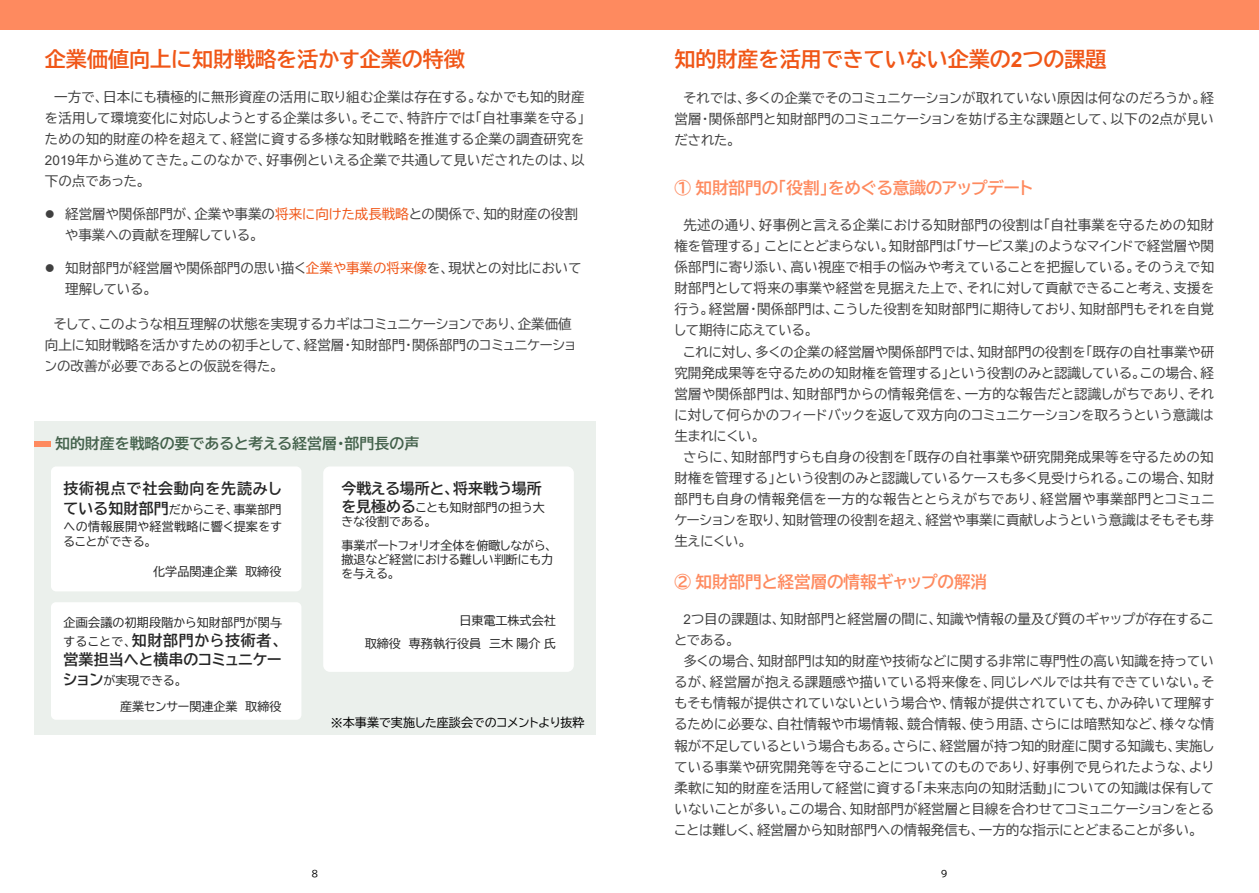
<style>
.page{position:relative;width:1259px;height:893px;background:#fff}
.page>*{position:absolute;margin:0;border:0;box-sizing:border-box;transform-origin:0 0}
.t1{font:21px "BIZ UDP Gothic Bold";color:#f05617}
.t2{font:16.65px "BIZ UDP Gothic Bold";letter-spacing:-.005em;color:#fe8a5f}
.t3{font:15px/19.8px "BIZ UDP Gothic Bold";letter-spacing:.015em;color:#262626}
.t4{font:15px "BIZ UDP Gothic Bold";color:#43614b}
.t5{font:15px "BIZ UDP Gothic Bold";letter-spacing:.05em;color:#262626}
.t6{font:13.5px/21px "BIZ UDP Gothic";color:#404040;text-align:justify}
.t7{font:12px/14.1px "BIZ UDP Gothic";color:#262626;text-align:justify}
.t8{font:12px "BIZ UDP Gothic";color:#000}
.t9{font:9px "BIZ UDP Gothic";color:#000}
.s1{font-family:"Arial"}
.s2{color:#f05617}
.s3{font-family:"BIZ UDP Gothic Bold";font-size:15px}
.s4{font-family:"BIZ UDP Gothic";font-size:12px}
.s5{font-family:"MS Gothic"}
.s6{font-family:"Arial";font-weight:700}
</style>
<div class="page">
<div style="left:0;top:0;width:629px;height:30px;background:#fe8a5f"></div>
<div style="left:34px;top:421px;width:561px;height:313px;background:#ebf0ec"></div>
<div style="left:34px;top:441px;width:17px;height:6px;background:#fe8a5f"></div>
<div style="left:51px;top:466px;width:250px;height:125px;background:#fff;border-radius:5px"></div>
<div style="left:323px;top:466px;width:251px;height:206px;background:#fff;border-radius:7px"></div>
<div style="left:51px;top:602px;width:250px;height:118px;background:#fff;border-radius:5px"></div>
<div style="left:629px;top:0;width:630px;height:30px;background:#fe8a5f"></div>
<h1 class="t1" style="left:45px;top:48px;width:421px">企業価値向上に知財戦略を活かす企業の特徴</h1>
<p class="t6" style="left:45px;top:86px;width:541px;text-indent:9px">一方で、日本にも積極的に無形資産の活用に取り組む企業は存在する。なかでも知的財産を活用して環境変化に対応しようとする企業は多い。そこで、特許庁では「自社事業を守る」ための知的財産の枠を超えて、経営に資する多様な知財戦略を推進する企業の調査研究を<span class="s1">2019</span>年から進めてきた。このなかで、好事例といえる企業で共通して見いだされたのは、以下の点であった。</p>
<p class="t6" style="left:65px;top:203px;width:514px;text-indent:-20px">⚫ 経営層や関係部門が、企業や事業の<span class="s2">将来に向けた成長戦略</span>との関係で、知的財産の役割や事業への貢献を理解している。</p>
<p class="t6" style="left:65px;top:257px;width:518px;text-indent:-20px">⚫ 知財部門が経営層や関係部門の思い描く<span class="s2">企業や事業の将来像</span>を、現状との対比において理解している。</p>
<p class="t6" style="left:45px;top:313px;width:532px;text-align:left;text-indent:9px">そして、このような相互理解の状態を実現するカギはコミュニケーションであり、企業価値向上に知財戦略を活かすための初手として、経営層・知財部門・関係部門のコミュニケーションの改善が必要であるとの仮説を得た。</p>
<p class="t4" style="left:55px;top:435px;width:366px">知的財産を戦略の要であると考える経営層・部門長の声</p>
<p class="t5" style="left:64px;top:481px;width:220px">技術視点で社会動向を先読みし</p>
<p class="t7" style="left:64px;top:501px;width:220px;line-height:16.4px"><span class="s3">ている知財部門</span>だからこそ、事業部門への情報展開や経営戦略に響く提案をすることができる。</p>
<p class="t7" style="left:153px;top:564px;width:130px">化学品関連企業 取締役</p>
<p class="t7" style="left:64px;top:615px;width:220px">企画会議の初期段階から知財部門が関与</p>
<p class="t3" style="left:64px;top:630px;width:219px"><span class="s4">することで、</span>知財部門から技術者、営業担当へと横串のコミュニケー</p>
<p class="t7" style="left:120px;top:668px;width:163px;line-height:25.8px;text-indent:-57px"><span class="s3">ション</span>が実現できる。<br>産業センサー関連企業 取締役</p>
<p class="t3" style="left:341px;top:478px;width:202px">今戦える場所と、将来戦う場所</p>
<p class="t7" style="left:341px;top:500px;width:205px"><span class="s3">を見極める</span>ことも知財部門の担う大きな役割である。</p>
<p class="t7" style="left:341px;top:538px;width:213px">事業ポートフォリオ全体を俯瞰しながら、撤退など経営における難しい判断にも力を与える。</p>
<p class="t7" style="left:365px;top:608px;width:193px;line-height:23.4px;text-align:right">日東電工株式会社<br>取締役 専務執行役員 三木陽介氏</p>
<p class="t8" style="left:331px;top:716px;width:255px"><span class="s5">※</span>本事業で実施した座談会でのコメントより抜粋</p>
<p class="t9" style="left:311px;top:869px;width:8px">8</p>
<h1 class="t1" style="left:674px;top:48px;width:434px">知的財産を活用できていない企業の<span class="s6">2</span>つの課題</h1>
<p class="t6" style="left:674px;top:87px;width:541px;text-indent:9px">それでは、多くの企業でそのコミュニケーションが取れていない原因は何なのだろうか。経営層・関係部門と知財部門のコミュニケーションを妨げる主な課題として、以下の<span class="s1">2</span>点が見いだされた。</p>
<p class="t2" style="left:674px;top:180px;width:360px">① 知財部門の「役割」をめぐる意識のアップデート</p>
<p class="t6" style="left:674px;top:214px;width:541px;text-indent:9px">先述の通り、好事例と言える企業における知財部門の役割は「自社事業を守るための知財権を管理する」ことにとどまらない。知財部門は「サービス業」のようなマインドで経営層や関係部門に寄り添い、高い視座で相手の悩みや考えていることを把握している。そのうえで知財部門として将来の事業や経営を見据えた上で、それに対して貢献できること考え、支援を行う。経営層・関係部門は、こうした役割を知財部門に期待しており、知財部門もそれを自覚して期待に応えている。</p>
<p class="t6" style="left:674px;top:341px;width:541px;text-indent:9px">これに対し、多くの企業の経営層や関係部門では、知財部門の役割を「既存の自社事業や研究開発成果等を守るための知財権を管理する」という役割のみと認識している。この場合、経営層や関係部門は、知財部門からの情報発信を、一方的な報告だと認識しがちであり、それに対して何らかのフィードバックを返して双方向のコミュニケーションを取ろうという意識は生まれにくい。</p>
<p class="t6" style="left:674px;top:446px;width:541px;text-indent:9px">さらに、知財部門すらも自身の役割を「既存の自社事業や研究開発成果等を守るための知財権を管理する」という役割のみと認識しているケースも多く見受けられる。この場合、知財部門も自身の情報発信を一方的な報告ととらえがちであり、経営層や事業部門とコミュニケーションを取り、知財管理の役割を超え、経営や事業に貢献しようという意識はそもそも芽生えにくい。</p>
<p class="t2" style="left:674px;top:574px;width:314px">② 知財部門と経営層の情報ギャップの解消</p>
<p class="t6" style="left:674px;top:608px;width:541px;text-indent:9px"><span class="s1">2</span>つ目の課題は、知財部門と経営層の間に、知識や情報の量及び質のギャップが存在することである。</p>
<p class="t6" style="left:674px;top:651px;width:541px;text-indent:9px">多くの場合、知財部門は知的財産や技術などに関する非常に専門性の高い知識を持っているが、経営層が抱える課題感や描いている将来像を、同じレベルでは共有できていない。そもそも情報が提供されていないという場合や、情報が提供されていても、かみ砕いて理解するために必要な、自社情報や市場情報、競合情報、使う用語、さらには暗黙知など、様々な情報が不足しているという場合もある。さらに、経営層が持つ知的財産に関する知識も、実施している事業や研究開発等を守ることについてのものであり、好事例で見られたような、より柔軟に知的財産を活用して経営に資する「未来志向の知財活動」についての知識は保有していないことが多い。この場合、知財部門が経営層と目線を合わせてコミュニケーションをとることは難しく、経営層から知財部門への情報発信も、一方的な指示にとどまることが多い。</p>
<p class="t9" style="left:941px;top:869px;width:8px">9</p>
</div>
